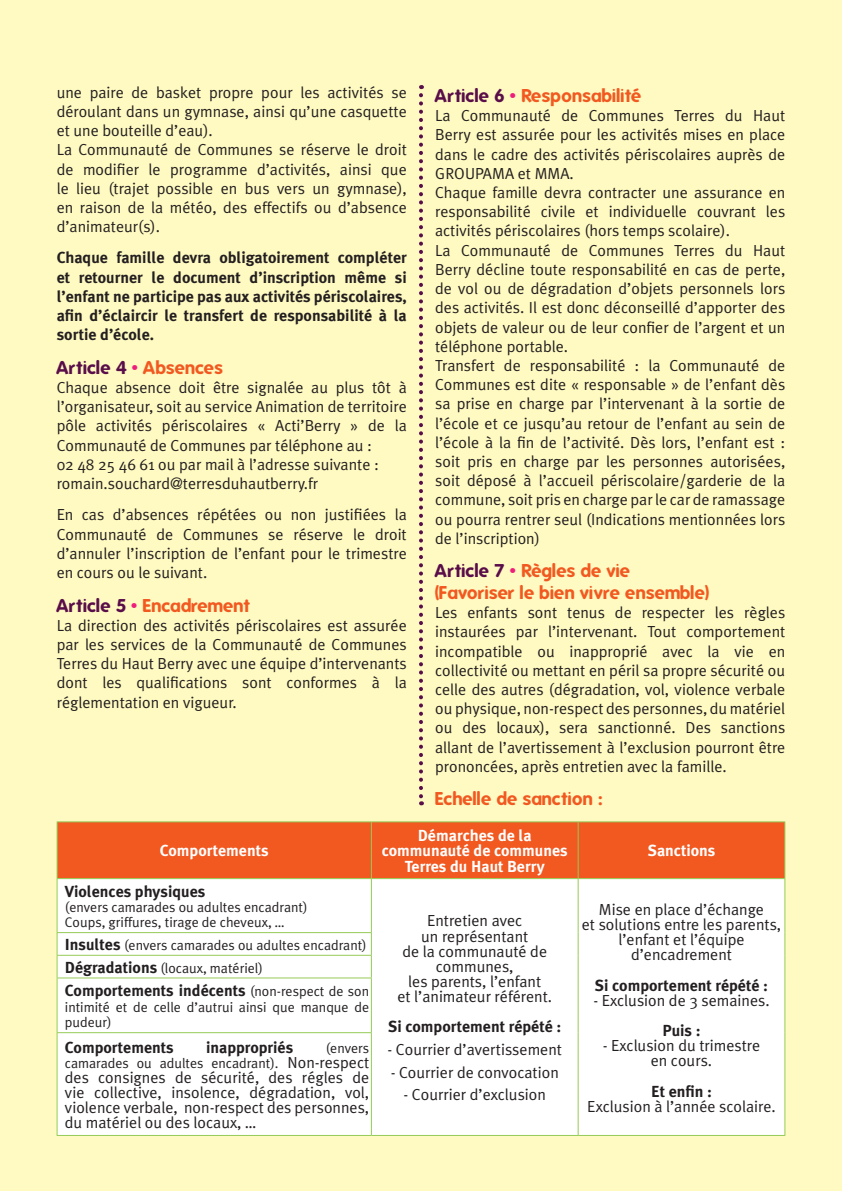
<style>
.page{position:relative;width:842px;height:1191px;background:#fffac1}
.page>*{position:absolute;margin:0;border:0;box-sizing:border-box;transform-origin:0 0}
.t1{font:700 18px/21.6px "Folks";color:#f15921}
.t2{font:700 18px "Folks";color:#590e4a}
.t3{font:16px/19.2px "Meta Plus Normal";color:#231f20;text-align:justify}
.t4{font:700 16px/19.2px "Meta Plus";color:#231f20;text-align:justify}
.t5{font:700 16px/15.2px "Meta Plus";color:#fff;text-align:center}
.t6{font:14px/15.2px "Meta Plus Normal";color:#231f20}
.s1{color:#ee1e7b}
.s2{color:#f15921}
.s3{color:#590e4a}
.s4{font-family:"Meta Plus";font-weight:700;font-size:16px}
.s5{font-family:"Meta Plus Normal";font-weight:400;font-size:14px}
.s6{font-size:16px}
</style>
<div class="page">
<div style="left:58px;top:822px;width:726px;height:56px;background:#f15921"></div>
<div style="left:58px;top:879px;width:726px;height:256px;background:#fff"></div>
<hr style="left:57px;top:821px;width:314px;height:1px;background:#95cb58">
<hr style="left:57px;top:822px;width:1px;height:56px;background:#95cb58">
<hr style="left:371px;top:821px;width:207px;height:1px;background:#95cb58">
<hr style="left:371px;top:822px;width:1px;height:56px;background:#95cb58">
<hr style="left:578px;top:821px;width:207px;height:1px;background:#95cb58">
<hr style="left:578px;top:822px;width:1px;height:56px;background:#95cb58">
<hr style="left:784px;top:822px;width:1px;height:56px;background:#95cb58">
<hr style="left:57px;top:878px;width:314px;height:1px;background:#95cb58">
<hr style="left:57px;top:879px;width:1px;height:53px;background:#95cb58">
<hr style="left:371px;top:878px;width:207px;height:1px;background:#95cb58">
<hr style="left:371px;top:879px;width:1px;height:53px;background:#95cb58">
<hr style="left:578px;top:878px;width:207px;height:1px;background:#95cb58">
<hr style="left:578px;top:879px;width:1px;height:53px;background:#95cb58">
<hr style="left:784px;top:879px;width:1px;height:53px;background:#95cb58">
<hr style="left:57px;top:932px;width:315px;height:1px;background:#95cb58">
<hr style="left:57px;top:955px;width:315px;height:1px;background:#95cb58">
<svg style="left:57px;top:933px;width:1px;height:44px"></svg>
<svg style="left:371px;top:933px;width:1px;height:44px"></svg>
<svg style="left:578px;top:932px;width:1px;height:46px"></svg>
<svg style="left:784px;top:932px;width:1px;height:46px"></svg>
<hr style="left:57px;top:977px;width:315px;height:1px;background:#95cb58">
<hr style="left:57px;top:978px;width:1px;height:54px;background:#95cb58">
<hr style="left:371px;top:978px;width:1px;height:54px;background:#95cb58">
<hr style="left:578px;top:978px;width:1px;height:54px;background:#95cb58">
<hr style="left:784px;top:978px;width:1px;height:54px;background:#95cb58">
<hr style="left:57px;top:1032px;width:315px;height:1px;background:#95cb58">
<hr style="left:57px;top:1033px;width:1px;height:102px;background:#95cb58">
<hr style="left:371px;top:1033px;width:1px;height:102px;background:#95cb58">
<hr style="left:578px;top:1032px;width:1px;height:103px;background:#95cb58">
<hr style="left:784px;top:1032px;width:1px;height:103px;background:#95cb58">
<hr style="left:57px;top:1135px;width:314px;height:1px;background:#95cb58">
<hr style="left:371px;top:1135px;width:207px;height:1px;background:#95cb58">
<hr style="left:578px;top:1135px;width:207px;height:1px;background:#95cb58">
<svg style="left:419px;top:95px;width:4px;height:710px"></svg>
<p class="t3" style="left:57px;top:82px;width:352px;text-align:left">une paire de basket propre pour les activités se déroulant dans un gymnase, ainsi qu’une casquette et une bouteille d’eau).<br>La Communauté de Communes se réserve le droit de modifier le programme d’activités, ainsi que le lieu (trajet possible en bus vers un gymnase), en raison de la météo, des effectifs ou d’absence d’animateur(s).</p>
<p class="t4" style="left:57px;top:248px;width:352px">Chaque famille devra obligatoirement compléter et retourner le document d’inscription même si l’enfant ne participe pas aux activités périscolaires, afin d’éclaircir le transfert de responsabilité à la sortie d’école.</p>
<p class="t2" style="left:57px;top:357px;width:168px">Article 4 <span class="s1">•</span> <span class="s2">Absences</span></p>
<p class="t3" style="left:57px;top:378px;width:352px;text-align:left">Chaque absence doit être signalée au plus tôt à l’organisateur, soit au service Animation de territoire pôle activités périscolaires « Acti’Berry » de la Communauté de Communes par téléphone au :<br>02 48 25 46 61 ou par mail à l’adresse suivante : romain.souchard@terresduhautberry.fr</p>
<p class="t3" style="left:57px;top:505px;width:352px">En cas d’absences répétées ou non justifiées la Communauté de Communes se réserve le droit d’annuler l’inscription de l’enfant pour le trimestre en cours ou le suivant.</p>
<p class="t1" style="left:57px;top:594px;width:195px"><span class="s3">Article 5</span> <span class="s1">•</span> Encadrement</p>
<p class="t3" style="left:57px;top:615px;width:352px">La direction des activités périscolaires est assurée par les services de la Communauté de Communes Terres du Haut Berry avec une équipe d’intervenants dont les qualifications sont conformes à la réglementation en vigueur.</p>
<p class="t1" style="left:435px;top:85px;width:207px"><span class="s3">Article 6</span> <span class="s1">•</span> Responsabilité</p>
<p class="t3" style="left:435px;top:106px;width:352px;text-align:left">La Communauté de Communes Terres du Haut Berry est assurée pour les activités mises en place dans le cadre des activités périscolaires auprès de GROUPAMA et MMA.<br>Chaque famille devra contracter une assurance en responsabilité civile et individuelle couvrant les activités périscolaires (hors temps scolaire).<br>La Communauté de Communes Terres du Haut Berry décline toute responsabilité en cas de perte, de vol ou de dégradation d’objets personnels lors des activités. Il est donc déconseillé d’apporter des objets de valeur ou de leur confier de l’argent et un téléphone portable.<br>Transfert de responsabilité : la Communauté de Communes est dite « responsable » de l’enfant dès sa prise en charge par l’intervenant à la sortie de l’école et ce jusqu’au retour de l’enfant au sein de l’école à la fin de l’activité. Dès lors, l’enfant est : soit pris en charge par les personnes autorisées, soit déposé à l’accueil périscolaire/garderie de la commune, soit pris en charge par le car de ramassage ou pourra rentrer seul (Indications mentionnées lors de l’inscription)</p>
<p class="t1" style="left:435px;top:560px;width:275px"><span class="s3">Article 7</span> <span class="s1">•</span> Règles de vie (Favoriser le bien vivre ensemble)</p>
<p class="t3" style="left:435px;top:603px;width:352px">Les enfants sont tenus de respecter les règles instaurées par l’intervenant. Tout comportement incompatible ou inapproprié avec la vie en collectivité ou mettant en péril sa propre sécurité ou celle des autres (dégradation, vol, violence verbale ou physique, non-respect des personnes, du matériel ou des locaux), sera sanctionné. Des sanctions allant de l’avertissement à l’exclusion pourront être prononcées, après entretien avec la famille.</p>
<p class="t1" style="left:435px;top:788px;width:169px">Echelle de sanction :</p>
<p class="t5" style="left:160px;top:843px;width:110px">Comportements</p>
<p class="t4" style="left:65px;top:881px;width:142px">Violences physiques</p>
<p class="t6" style="left:65px;top:899px;width:244px">(envers camarades ou adultes encadrant)<br>Coups, griffures, tirage de cheveux, …</p>
<p class="t6" style="left:65px;top:934px;width:303px;line-height:22.6px"><span class="s4">Insultes</span> (envers camarades ou adultes encadrant)<br><span class="s4">Dégradations</span> (locaux, matériel)</p>
<p class="t4" style="left:65px;top:981px;width:306px">Comportements indécents <span class="s5">(non-respect de son</span></p>
<p class="t6" style="left:65px;top:999px;width:306px">intimité et de celle d’autrui ainsi que manque de pudeur)</p>
<p class="t4" style="left:65px;top:1037px;width:110px">Comportements</p>
<p class="t4" style="left:206px;top:1037px;width:89px">inappropriés</p>
<p class="t6" style="left:65px;top:1040px;width:306px;text-align:right">(envers<br>camarades ou adultes encadrant). <span class="s6">Non-respect</span></p>
<p class="t3" style="left:65px;top:1069px;width:306px;line-height:15.2px">des consignes de sécurité, des régles de vie collective, insolence, dégradation, vol, violence verbale, non-respect des personnes, du matériel ou des locaux, …</p>
<p class="t5" style="left:382px;top:828px;width:188px">Démarches de la communauté de communes<br>Terres du Haut Berry</p>
<p class="t3" style="left:397px;top:913px;width:156px;line-height:15.2px;text-align:center">Entretien avec<br>un représentant<br>de la communauté de communes,<br>les parents, l’enfant<br>et l’animateur référent.</p>
<p class="t4" style="left:388px;top:1017px;width:175px">Si comportement répété :</p>
<p class="t3" style="left:387px;top:1039px;width:176px">- Courrier d’avertissement</p>
<p class="t3" style="left:391px;top:1062px;width:170px">- Courrier de convocation</p>
<p class="t3" style="left:403px;top:1085px;width:144px">- Courrier d’exclusion</p>
<p class="t5" style="left:648px;top:843px;width:69px">Sanctions</p>
<p class="t3" style="left:582px;top:901px;width:201px;line-height:15.2px;text-align:center">Mise en place d’échange<br>et solutions entre les parents, l’enfant et l’équipe d’encadrement</p>
<p class="t4" style="left:595px;top:975px;width:175px">Si comportement répété :</p>
<p class="t3" style="left:593px;top:990px;width:178px">- Exclusion de 3 semaines.</p>
<p class="t4" style="left:662px;top:1020px;width:40px">Puis :</p>
<p class="t3" style="left:603px;top:1037px;width:159px;line-height:15.2px;text-align:center">- Exclusion du trimestre en cours.</p>
<p class="t4" style="left:651px;top:1081px;width:62px">Et enfin :</p>
<p class="t3" style="left:587px;top:1096px;width:190px">Exclusion à l’année scolaire.</p>
</div>
